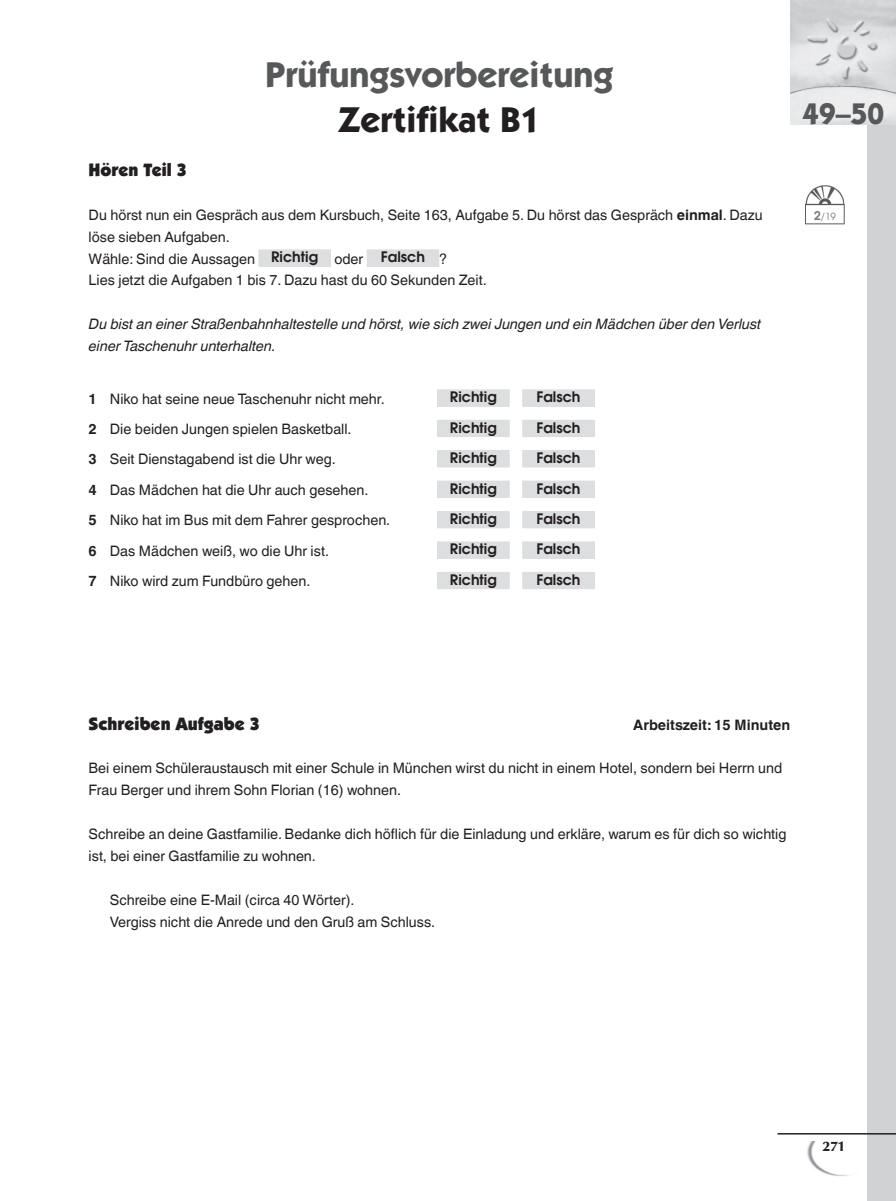
<style>
.page{position:relative;width:896px;height:1201px;background:#fff}
.page>*{position:absolute;margin:0;border:0;box-sizing:border-box;transform-origin:0 0}
.t1{font:700 36px "Itc Kabel";color:#57585a}
.t2{font:700 36px "Itc Kabel";color:#231f20}
.t3{font:700 30px "Itc Kabel";color:#57585a}
.t4{font:900 18px "Itc Kabel";color:#231f20}
._01-Bodytext{font:14.4px/21.9px "Helvetica Linotype";color:#231f20}
._01-Bodytext-2{font:italic 14.4px/21.9px "Helvetica Linotype";color:#231f20}
.t5{font:600 14.4px "Avant Garde";color:#231f20}
.t6{font:700 14.4px "Helvetica Linotype";color:#231f20}
.t7{font:700 14.25px "UB Optima";color:#231f20}
._01-Bodytext-3{font:9.75px "Avant Garde";color:#76787b}
.s1{font-weight:700}
.s2{font-weight:600;font-size:12px}
</style>
<div class="page">
<img style="left:807px;top:1141px;width:42px;height:35px">
<div style="left:867px;top:4px;width:29px;height:1196px;background:#d1d2d4"></div>
<img style="left:790px;top:0;width:106px;height:124px">
<hr style="left:777px;top:1132px;width:119px;height:2px;background:#231f20">
<div style="left:259px;top:250px;width:71px;height:16px;background:#dddee0"></div>
<div style="left:259px;top:249px;width:72px;height:17px;border:1px solid #dddee0"></div>
<div style="left:367px;top:250px;width:72px;height:16px;background:#dddee0"></div>
<div style="left:367px;top:249px;width:72px;height:17px;border:1px solid #dddee0"></div>
<div style="left:438px;top:390px;width:71px;height:16px;background:#dddee0"></div>
<div style="left:437px;top:389px;width:73px;height:17px;border:1px solid #dddee0"></div>
<div style="left:523px;top:390px;width:71px;height:16px;background:#dddee0"></div>
<div style="left:522px;top:389px;width:73px;height:17px;border:1px solid #dddee0"></div>
<div style="left:438px;top:420px;width:71px;height:16px;background:#dddee0"></div>
<div style="left:437px;top:420px;width:73px;height:17px;border:1px solid #dddee0"></div>
<div style="left:523px;top:420px;width:71px;height:16px;background:#dddee0"></div>
<div style="left:522px;top:420px;width:73px;height:17px;border:1px solid #dddee0"></div>
<div style="left:438px;top:450px;width:71px;height:17px;background:#dddee0"></div>
<div style="left:523px;top:450px;width:71px;height:17px;background:#dddee0"></div>
<div style="left:438px;top:481px;width:71px;height:16px;background:#dddee0"></div>
<div style="left:437px;top:480px;width:73px;height:18px;border:1px solid #dddee0"></div>
<div style="left:523px;top:481px;width:71px;height:16px;background:#dddee0"></div>
<div style="left:522px;top:480px;width:73px;height:18px;border:1px solid #dddee0"></div>
<div style="left:438px;top:511px;width:71px;height:17px;background:#dddee0"></div>
<div style="left:523px;top:511px;width:71px;height:17px;background:#dddee0"></div>
<div style="left:438px;top:542px;width:71px;height:16px;background:#dddee0"></div>
<div style="left:437px;top:541px;width:73px;height:17px;border:1px solid #dddee0"></div>
<div style="left:523px;top:542px;width:71px;height:16px;background:#dddee0"></div>
<div style="left:522px;top:541px;width:73px;height:17px;border:1px solid #dddee0"></div>
<div style="left:438px;top:572px;width:71px;height:16px;background:#dddee0"></div>
<div style="left:437px;top:572px;width:73px;height:17px;border:1px solid #dddee0"></div>
<div style="left:523px;top:572px;width:71px;height:16px;background:#dddee0"></div>
<div style="left:522px;top:572px;width:73px;height:17px;border:1px solid #dddee0"></div>
<img style="left:805px;top:185px;width:40px;height:40px">
<h1 class="t1" style="left:265px;top:52px;width:350px">Prüfungsvorbereitung</h1>
<h1 class="t2" style="left:338px;top:97px;width:204px">Zertifikat B1</h1>
<p class="t4" style="left:89px;top:159px;width:100px">Hören Teil 3</p>
<p class="_01-Bodytext" style="left:89px;top:204px;width:676px">Du hörst nun ein Gespräch aus dem Kursbuch, Seite 163, Aufgabe 5. Du hörst das Gespräch <span class="s1">einmal</span>. Dazu löse sieben Aufgaben.</p>
<p class="_01-Bodytext" style="left:89px;top:247px;width:168px">Wähle: Sind die Aussagen</p>
<p class="t5" style="left:271px;top:247px;width:48px">Richtig</p>
<p class="_01-Bodytext" style="left:334px;top:247px;width:30px">oder</p>
<p class="t5" style="left:381px;top:247px;width:46px">Falsch</p>
<p class="_01-Bodytext" style="left:439px;top:247px;width:10px">?</p>
<p class="_01-Bodytext" style="left:89px;top:269px;width:400px">Lies jetzt die Aufgaben 1 bis 7. Dazu hast du 60 Sekunden Zeit.</p>
<p class="_01-Bodytext-2" style="left:89px;top:313px;width:674px">Du bist an einer Straßenbahnhaltestelle und hörst, wie sich zwei Jungen und ein Mädchen über den Verlust einer Taschenuhr unterhalten.</p>
<p class="_01-Bodytext" style="left:89px;top:387px;width:298px"><span class="s1">1</span> Niko hat seine neue Taschenuhr nicht mehr.</p>
<p class="t5" style="left:450px;top:387px;width:48px">Richtig</p>
<p class="t5" style="left:536px;top:387px;width:46px">Falsch</p>
<p class="_01-Bodytext" style="left:89px;top:418px;width:264px"><span class="s1">2</span> Die beiden Jungen spielen Basketball.</p>
<p class="t5" style="left:450px;top:418px;width:48px">Richtig</p>
<p class="t5" style="left:536px;top:418px;width:46px">Falsch</p>
<p class="_01-Bodytext" style="left:89px;top:448px;width:249px"><span class="s1">3</span> Seit Dienstagabend ist die Uhr weg.</p>
<p class="t5" style="left:450px;top:448px;width:48px">Richtig</p>
<p class="t5" style="left:536px;top:448px;width:46px">Falsch</p>
<p class="_01-Bodytext" style="left:89px;top:479px;width:281px"><span class="s1">4</span> Das Mädchen hat die Uhr auch gesehen.</p>
<p class="t5" style="left:450px;top:479px;width:48px">Richtig</p>
<p class="t5" style="left:536px;top:479px;width:46px">Falsch</p>
<p class="_01-Bodytext" style="left:89px;top:509px;width:303px"><span class="s1">5</span> Niko hat im Bus mit dem Fahrer gesprochen.</p>
<p class="t5" style="left:450px;top:509px;width:48px">Richtig</p>
<p class="t5" style="left:536px;top:509px;width:46px">Falsch</p>
<p class="_01-Bodytext" style="left:89px;top:539px;width:242px"><span class="s1">6</span> Das Mädchen weiß, wo die Uhr ist.</p>
<p class="t5" style="left:450px;top:539px;width:48px">Richtig</p>
<p class="t5" style="left:536px;top:539px;width:46px">Falsch</p>
<p class="_01-Bodytext" style="left:89px;top:570px;width:223px"><span class="s1">7</span> Niko wird zum Fundbüro gehen.</p>
<p class="t5" style="left:450px;top:570px;width:48px">Richtig</p>
<p class="t5" style="left:536px;top:570px;width:46px">Falsch</p>
<p class="t3" style="left:802px;top:95px;width:83px">49–50</p>
<p class="_01-Bodytext-3" style="left:814px;top:210px;width:23px"><span class="s2">2</span>/19</p>
<p class="t4" style="left:89px;top:712px;width:173px">Schreiben Aufgabe 3</p>
<p class="t6" style="left:633px;top:716px;width:159px">Arbeitszeit: 15 Minuten</p>
<p class="_01-Bodytext" style="left:89px;top:757px;width:695px">Bei einem Schüleraustausch mit einer Schule in München wirst du nicht in einem Hotel, sondern bei Herrn und<br>Frau Berger und ihrem Sohn Florian (16) wohnen.</p>
<p class="_01-Bodytext" style="left:89px;top:823px;width:699px">Schreibe an deine Gastfamilie. Bedanke dich höflich für die Einladung und erkläre, warum es für dich so wichtig ist, bei einer Gastfamilie zu wohnen.</p>
<p class="_01-Bodytext" style="left:110px;top:889px;width:246px">Schreibe eine E-Mail (circa 40 Wörter).</p>
<p class="_01-Bodytext" style="left:110px;top:910px;width:327px">Vergiss nicht die Anrede und den Gruß am Schluss.</p>
<p class="t7" style="left:822px;top:1137px;width:25px">271</p>
</div>
